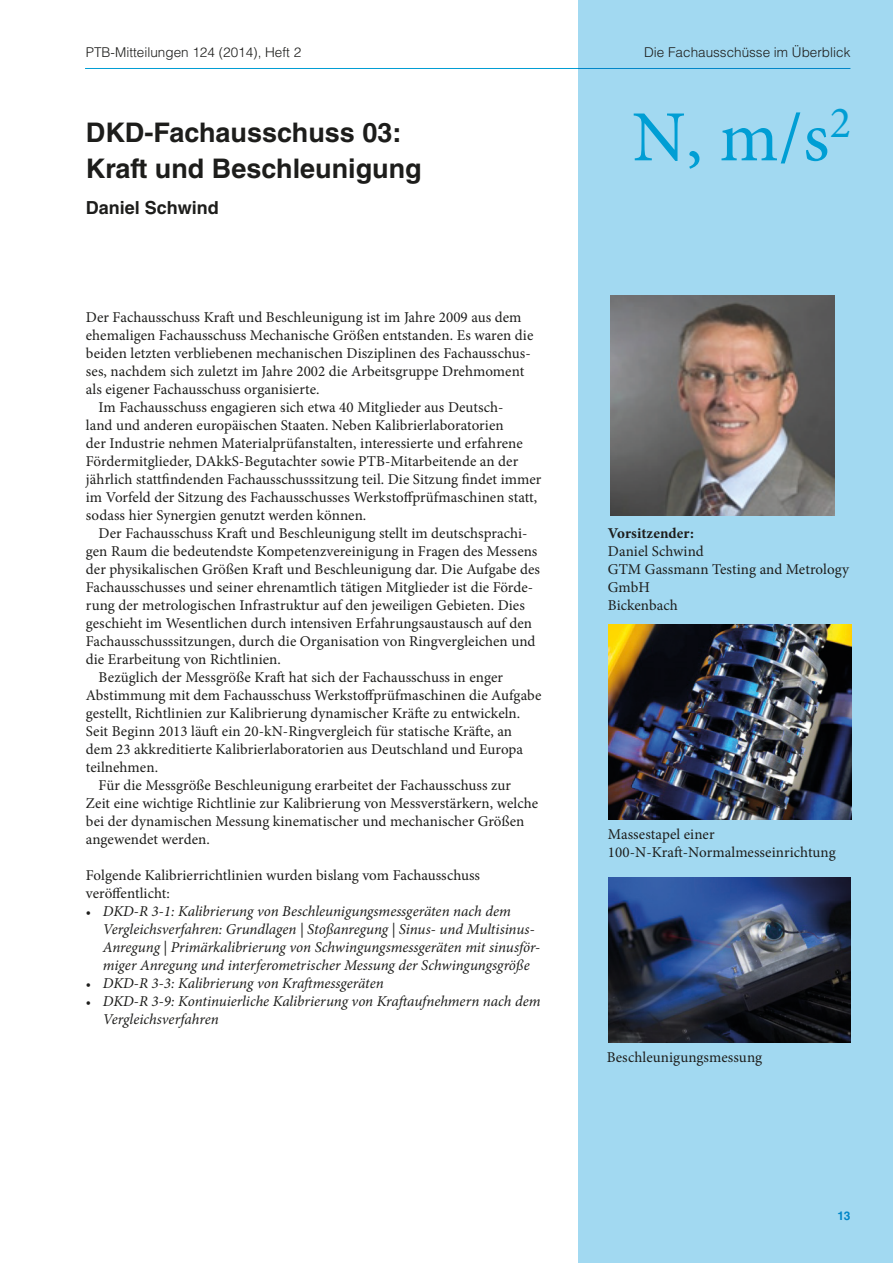
<style>
.page{position:relative;width:893px;height:1263px;background:#fff}
.page>*{position:absolute;margin:0;border:0;box-sizing:border-box;transform-origin:0 0}
.t1{font:72px "Minion Pro";color:#009ed4}
.t2{font:700 27px/36px "Helvetica LT Std";color:#1d1d1b}
.t3{font:700 18px "Helvetica LT Std";color:#1d1d1b}
.t4{font:15px/18px "Minion Pro";letter-spacing:.005em;color:#1d1d1b}
.t5{font:italic 15px/18px "Minion Pro";letter-spacing:-.005em;color:#1d1d1b}
.t6{font:700 15px "Minion Pro";color:#1d1d1b}
.t7{font:300 13.5px "Helvetica LT Std";color:#1d1d1b}
.t8{font:700 12px "Helvetica LT Std";color:#009ed4}
.s1{font-style:normal;font-size:13.5px}
</style>
<div class="page">
<hr style="left:85px;top:68px;width:765px;height:1px;background:#009ed4">
<div style="left:578px;top:0;width:315px;height:1263px;background:#a2d9f1"></div>
<img style="left:611px;top:295px;width:223px;height:220px">
<img style="left:609px;top:625px;width:243px;height:194px">
<img style="left:609px;top:877px;width:241px;height:165px">
<p class="t7" style="left:86px;top:43px;width:217px">PTB-Mitteilungen 124 (2014), Heft 2</p>
<p class="t7" style="left:644px;top:43px;width:208px">Die Fachausschüsse im Überblick</p>
<h2 class="t2" style="left:86px;top:114px;width:337px">DKD-Fachausschuss 03:<br>Kraft und Beschleunigung</h2>
<p class="t3" style="left:86px;top:197px;width:134px">Daniel Schwind</p>
<p class="t4" style="left:86px;top:309px;width:437px">Der Fachausschuss Kraft und Beschleunigung ist im Jahre 2009 aus dem</p>
<p class="t4" style="left:86px;top:327px;width:449px">ehemaligen Fachausschuss Mechanische Größen entstanden. Es waren die</p>
<p class="t4" style="left:86px;top:345px;width:446px">beiden letzten verbliebenen mechanischen Disziplinen des Fachausschus-</p>
<p class="t4" style="left:86px;top:363px;width:440px">ses, nachdem sich zuletzt im Jahre 2002 die Arbeitsgruppe Drehmoment</p>
<p class="t4" style="left:86px;top:381px;width:235px">als eigener Fachausschuss organisierte.</p>
<p class="t4" style="left:99px;top:399px;width:406px">Im Fachausschuss engagieren sich etwa 40 Mitglieder aus Deutsch-</p>
<p class="t4" style="left:86px;top:417px;width:419px">land und anderen europäischen Staaten. Neben Kalibrierlaboratorien</p>
<p class="t4" style="left:86px;top:435px;width:438px">der Industrie nehmen Materialprüfanstalten, interessierte und erfahrene</p>
<p class="t4" style="left:86px;top:453px;width:434px">Fördermitglieder, DAkkS-Begutachter sowie PTB-Mitarbeitende an der</p>
<p class="t4" style="left:86px;top:471px;width:457px">jährlich stattfindenden Fachausschusssitzung teil. Die Sitzung findet immer</p>
<p class="t4" style="left:86px;top:489px;width:453px">im Vorfeld der Sitzung des Fachausschusses Werkstoffprüfmaschinen statt,</p>
<p class="t4" style="left:86px;top:507px;width:282px">sodass hier Synergien genutzt werden können.</p>
<p class="t4" style="left:99px;top:525px;width:430px">Der Fachausschuss Kraft und Beschleunigung stellt im deutschsprachi-</p>
<p class="t4" style="left:86px;top:543px;width:453px">gen Raum die bedeutendste Kompetenzvereinigung in Fragen des Messens</p>
<p class="t4" style="left:86px;top:561px;width:456px">der physikalischen Größen Kraft und Beschleunigung dar. Die Aufgabe des</p>
<p class="t4" style="left:86px;top:579px;width:449px">Fachausschusses und seiner ehrenamtlich tätigen Mitglieder ist die Förde-</p>
<p class="t4" style="left:86px;top:597px;width:440px">rung der metrologischen Infrastruktur auf den jeweiligen Gebieten. Dies</p>
<p class="t4" style="left:86px;top:615px;width:448px">geschieht im Wesentlichen durch intensiven Erfahrungsaustausch auf den</p>
<p class="t4" style="left:86px;top:633px;width:451px">Fachausschusssitzungen, durch die Organisation von Ringvergleichen und</p>
<p class="t4" style="left:86px;top:651px;width:197px">die Erarbeitung von Richtlinien.</p>
<p class="t4" style="left:99px;top:669px;width:406px">Bezüglich der Messgröße Kraft hat sich der Fachausschuss in enger</p>
<p class="t4" style="left:86px;top:687px;width:457px">Abstimmung mit dem Fachausschuss Werkstoffprüfmaschinen die Aufgabe</p>
<p class="t4" style="left:86px;top:705px;width:436px">gestellt, Richtlinien zur Kalibrierung dynamischer Kräfte zu entwickeln.</p>
<p class="t4" style="left:86px;top:723px;width:428px">Seit Beginn 2013 läuft ein 20-kN-Ringvergleich für statische Kräfte, an</p>
<p class="t4" style="left:86px;top:741px;width:439px">dem 23 akkreditierte Kalibrierlaboratorien aus Deutschland und Europa</p>
<p class="t4" style="left:86px;top:759px;width:74px">teilnehmen.</p>
<p class="t4" style="left:99px;top:777px;width:414px">Für die Messgröße Beschleunigung erarbeitet der Fachausschuss zur</p>
<p class="t4" style="left:86px;top:795px;width:454px">Zeit eine wichtige Richtlinie zur Kalibrierung von Messverstärkern, welche</p>
<p class="t4" style="left:86px;top:813px;width:440px">bei der dynamischen Messung kinematischer und mechanischer Größen</p>
<p class="t4" style="left:86px;top:831px;width:125px">angewendet werden.</p>
<p class="t4" style="left:86px;top:867px;width:396px">Folgende Kalibrierrichtlinien wurden bislang vom Fachausschuss veröffentlicht:</p>
<p class="t5" style="left:103px;top:902px;width:439px;text-indent:-17px"><span class="s1">•</span> DKD-R 3-1: Kalibrierung von Beschleunigungsmessgeräten nach dem Vergleichsverfahren: Grundlagen | Stoßanregung | Sinus- und Multisinus-Anregung | Primärkalibrierung von Schwingungsmessgeräten mit sinusför&shy;miger Anregung und interferometrischer Messung der Schwingungsgröße</p>
<p class="t5" style="left:86px;top:974px;width:299px"><span class="s1">•</span> DKD-R 3-3: Kalibrierung von Kraftmessgeräten</p>
<p class="t5" style="left:103px;top:992px;width:439px;text-indent:-17px"><span class="s1">•</span> DKD-R 3-9: Kontinuierliche Kalibrierung von Kraftaufnehmern nach dem<br>Vergleichsverfahren</p>
<h1 class="t1" style="left:632px;top:89px;width:221px">N, m/s<sup>2</sup></h1>
<p class="t6" style="left:608px;top:523px;width:87px">Vorsitzender:</p>
<p class="t4" style="left:608px;top:543px;width:243px">Daniel Schwind<br>GTM Gassmann Testing and Metrology<br>GmbH<br>Bickenbach</p>
<p class="t4" style="left:608px;top:826px;width:229px">Massestapel einer<br>100-N-Kraft-Normalmesseinrichtung</p>
<p class="t4" style="left:607px;top:1048px;width:157px">Beschleunigungsmessung</p>
<p class="t8" style="left:837px;top:1208px;width:14px">13</p>
</div>
